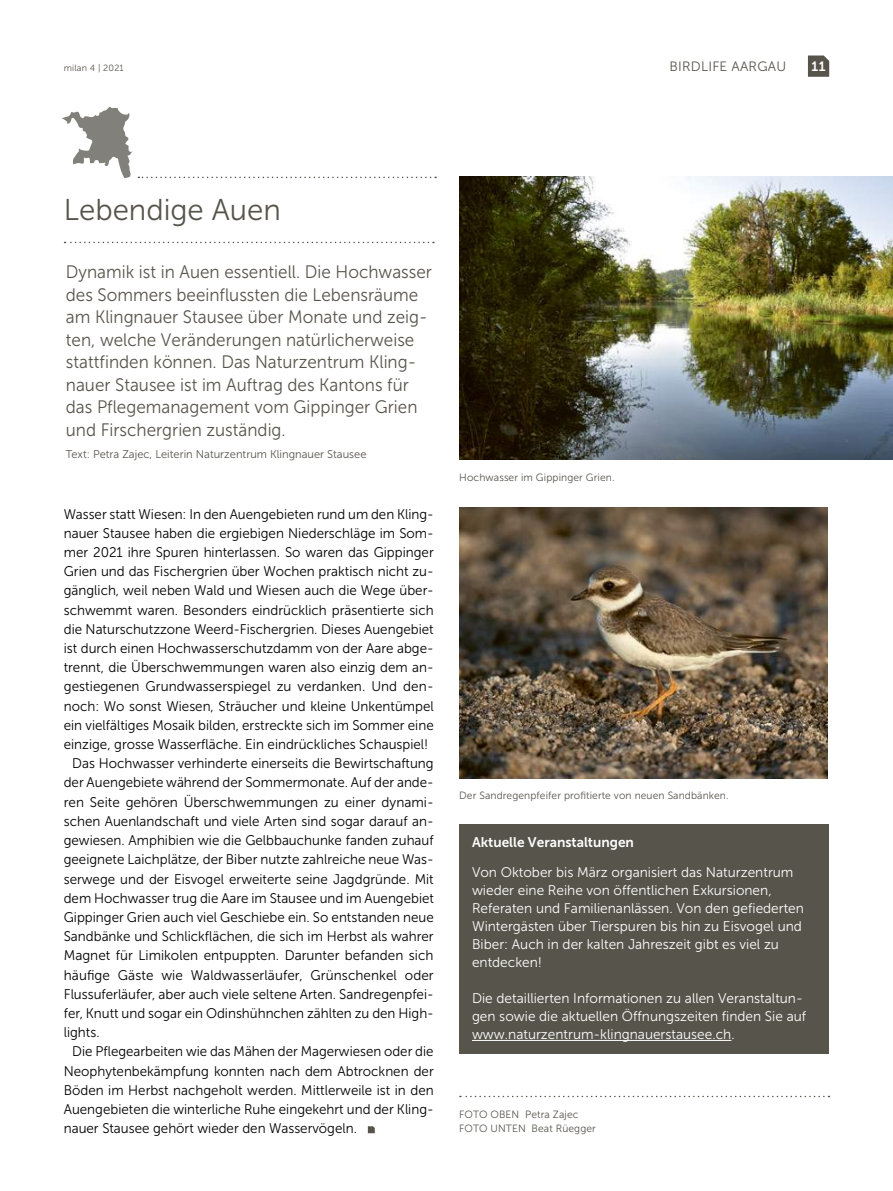
<style>
.page{position:relative;width:893px;height:1191px;background:#fff}
.page>*{position:absolute;margin:0;border:0;box-sizing:border-box;transform-origin:0 0}
.t1{font:30px "Museo Sans 300";color:#57544b}
.t2{font:18px/22.5px "Museo Sans 300";color:#57544b;scale:.95 1}
.t3{font:13.95px "Museo Sans 300";color:#000;scale:.96 1}
.t4{font:13.95px/18px "Museo Sans 300";color:#fff}
.t5{font:13.95px "Museo Sans 300";color:#000}
.t6{font:13.95px "Museo Sans 700";color:#fff}
.t7{font:13.5px "Museo Sans 300";letter-spacing:.02em;color:#57544b}
.t8{font:13.5px "Museo Sans 700";color:#fff}
.t9{font:11.25px "Museo Sans 300";color:#57544b}
.t10{font:10.5px/14.2px "Museo Sans 300";letter-spacing:.01em;color:#57544b}
.t11{font:9px "Museo Sans 300";letter-spacing:.02em;color:#57544b}
</style>
<div class="page">
<hr style="left:0;top:0;width:1px;height:1191px;background:#006897">
<svg style="left:65px;top:242px;width:369px;height:1px"></svg>
<svg style="left:62px;top:106px;width:374px;height:72px"></svg>
<svg style="left:460px;top:1095px;width:369px;height:2px"></svg>
<svg style="left:368px;top:1126px;width:7px;height:7px"></svg>
<img style="left:459px;top:177px;width:434px;height:283px">
<img style="left:459px;top:508px;width:368px;height:270px">
<svg style="left:808px;top:55px;width:21px;height:22px"></svg>
<div style="left:459px;top:824px;width:370px;height:230px;background:#57544b"></div>
<hr style="left:472px;top:1040px;width:259px;height:1px;background:#fff">
<p class="t11" style="left:64px;top:63px;width:62px">milan 4 | 2021</p>
<p class="t7" style="left:669px;top:59px;width:118px">BIRDLIFE AARGAU</p>
<p class="t8" style="left:812px;top:59px;width:15px">11</p>
<h1 class="t1" style="left:64px;top:194px;width:219px">Lebendige Auen</h1>
<p class="t2" style="left:66px;top:261px;width:387px">Dynamik ist in Auen essentiell. Die Hochwasser des Sommers beeinflussten die Lebensräume am Klingnauer Stausee über Monate und zeig&shy;ten, welche Veränderungen natürlicherweise stattfinden können. Das Naturzentrum Kling&shy;nauer Stausee ist im Auftrag des Kantons für das Pflegemanagement vom Gippinger Grien und Firschergrien zuständig.</p>
<p class="t9" style="left:66px;top:448px;width:302px">Text: Petra Zajec, Leiterin Naturzentrum Klingnauer Stausee</p>
<p class="t3" style="left:64px;top:506px;width:387px">Wasser statt Wiesen: In den Auengebieten rund um den Kling-</p>
<p class="t3" style="left:64px;top:525px;width:387px">nauer Stausee haben die ergiebigen Niederschläge im Som-</p>
<p class="t3" style="left:64px;top:544px;width:387px">mer 2021 ihre Spuren hinterlassen. So waren das Gippinger</p>
<p class="t3" style="left:64px;top:564px;width:387px">Grien und das Fischergrien über Wochen praktisch nicht zu-</p>
<p class="t3" style="left:64px;top:583px;width:387px">gänglich, weil neben Wald und Wiesen auch die Wege über-</p>
<p class="t3" style="left:64px;top:602px;width:387px">schwemmt waren. Besonders eindrücklich präsentierte sich</p>
<p class="t3" style="left:64px;top:621px;width:387px">die Naturschutzzone Weerd-Fischergrien. Dieses Auengebiet</p>
<p class="t3" style="left:64px;top:640px;width:387px">ist durch einen Hochwasserschutzdamm von der Aare abge-</p>
<p class="t3" style="left:64px;top:660px;width:387px">trennt, die Überschwemmungen waren also einzig dem an-</p>
<p class="t5" style="left:64px;top:679px;width:371px">gestiegenen Grundwasserspiegel zu verdanken. Und den-</p>
<p class="t3" style="left:64px;top:698px;width:387px">noch: Wo sonst Wiesen, Sträucher und kleine Unkentümpel</p>
<p class="t3" style="left:64px;top:717px;width:387px">ein vielfältiges Mosaik bilden, erstreckte sich im Sommer eine</p>
<p class="t3" style="left:64px;top:736px;width:381px">einzige, grosse Wasserfläche. Ein eindrückliches Schauspiel!</p>
<p class="t3" style="left:72px;top:756px;width:378px">Das Hochwasser verhinderte einerseits die Bewirtschaftung</p>
<p class="t3" style="left:64px;top:775px;width:387px">der Auengebiete während der Sommermonate. Auf der ande-</p>
<p class="t5" style="left:64px;top:794px;width:371px">ren Seite gehören Überschwemmungen zu einer dynami-</p>
<p class="t3" style="left:64px;top:813px;width:387px">schen Auenlandschaft und viele Arten sind sogar darauf an-</p>
<p class="t3" style="left:64px;top:832px;width:387px">gewiesen. Amphibien wie die Gelbbauchunke fanden zuhauf</p>
<p class="t3" style="left:64px;top:852px;width:387px">geeignete Laichplätze, der Biber nutzte zahlreiche neue Was-</p>
<p class="t3" style="left:64px;top:871px;width:387px">serwege und der Eisvogel erweiterte seine Jagdgründe. Mit</p>
<p class="t3" style="left:64px;top:890px;width:387px">dem Hochwasser trug die Aare im Stausee und im Auengebiet</p>
<p class="t3" style="left:64px;top:909px;width:387px">Gippinger Grien auch viel Geschiebe ein. So entstanden neue</p>
<p class="t3" style="left:64px;top:928px;width:387px">Sandbänke und Schlickflächen, die sich im Herbst als wahrer</p>
<p class="t5" style="left:64px;top:948px;width:371px">Magnet für Limikolen entpuppten. Darunter befanden sich</p>
<p class="t5" style="left:64px;top:967px;width:371px">häufige Gäste wie Waldwasserläufer, Grünschenkel oder</p>
<p class="t3" style="left:64px;top:986px;width:387px">Flussuferläufer, aber auch viele seltene Arten. Sandregenpfei-</p>
<p class="t3" style="left:64px;top:1005px;width:387px">fer, Knutt und sogar ein Odinshühnchen zählten zu den High-</p>
<p class="t3" style="left:64px;top:1024px;width:39px">lights.</p>
<p class="t3" style="left:72px;top:1044px;width:378px">Die Pflegearbeiten wie das Mähen der Magerwiesen oder die</p>
<p class="t3" style="left:64px;top:1063px;width:387px">Neophytenbekämpfung konnten nach dem Abtrocknen der</p>
<p class="t3" style="left:64px;top:1082px;width:387px">Böden im Herbst nachgeholt werden. Mittlerweile ist in den</p>
<p class="t3" style="left:64px;top:1101px;width:387px">Auengebieten die winterliche Ruhe eingekehrt und der Kling-</p>
<p class="t3" style="left:64px;top:1120px;width:307px">nauer Stausee gehört wieder den Wasservögeln.</p>
<p class="t10" style="left:459px;top:470px;width:157px">Hochwasser im Gippinger Grien.</p>
<p class="t10" style="left:459px;top:788px;width:271px">Der Sandregenpfeifer profitierte von neuen Sandbänken.</p>
<p class="t6" style="left:472px;top:834px;width:163px">Aktuelle Veranstaltungen</p>
<p class="t4" style="left:472px;top:863px;width:333px">Von Oktober bis März organisiert das Naturzentrum wieder eine Reihe von öffentlichen Exkursionen, Referaten und Familienanlässen. Von den gefiederten Wintergästen über Tierspuren bis hin zu Eisvogel und Biber: Auch in der kalten Jahreszeit gibt es viel zu entdecken!</p>
<p class="t4" style="left:472px;top:989px;width:336px">Die detaillierten Informationen zu allen Veranstaltun&shy;gen sowie die aktuellen Öffnungszeiten finden Sie auf www.naturzentrum-klingnauerstausee.ch.</p>
<p class="t10" style="left:459px;top:1107px;width:138px">FOTO OBEN Petra Zajec<br>FOTO UNTEN Beat Rüegger</p>
</div>
